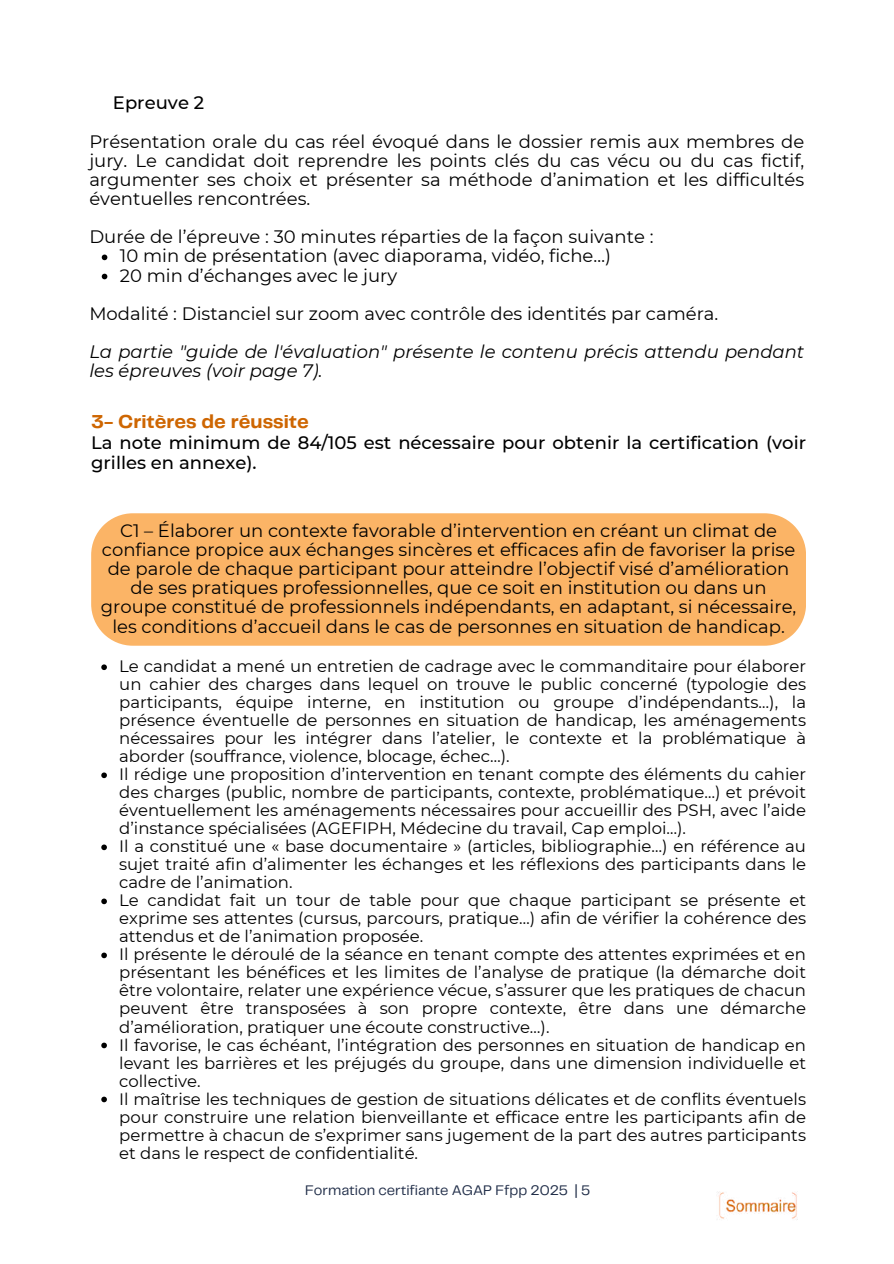
<style>
.page{position:relative;width:894px;height:1264px;background:#fff}
.page>*{position:absolute;margin:0;border:0;box-sizing:border-box;transform-origin:0 0}
.t1{font:700 19.5px "Telegraf";color:#ce6602}
.t2{font:18px/19.2px "Montserrat";color:#000;text-align:center}
.t3{font:500 18px/19.2px "Montserrat";color:#000}
.t4{font:italic 18px/19.2px "Montserrat";color:#000}
.t5{font:16.5px/18px "Montserrat";color:#000}
.t6{font:14.4px "Telegraf";color:#202d48}
</style>
<div class="page">
<div style="left:91px;top:513px;width:714px;height:132px;background:#fbb466"></div>
<svg style="left:102px;top:254px;width:5px;height:6px"></svg>
<svg style="left:102px;top:274px;width:5px;height:5px"></svg>
<svg style="left:101px;top:664px;width:6px;height:6px"></svg>
<svg style="left:101px;top:772px;width:6px;height:6px"></svg>
<svg style="left:101px;top:844px;width:6px;height:6px"></svg>
<svg style="left:101px;top:898px;width:6px;height:6px"></svg>
<svg style="left:101px;top:952px;width:6px;height:6px"></svg>
<svg style="left:101px;top:1042px;width:6px;height:6px"></svg>
<svg style="left:101px;top:1096px;width:6px;height:6px"></svg>
<img style="left:718px;top:1191px;width:80px;height:29px">
<p class="t3" style="left:113px;top:93px;width:93px">Epreuve 2</p>
<p class="t2" style="left:89px;top:132px;width:716px;text-align:justify">Présentation orale du cas réel évoqué dans le dossier remis aux membres de jury. Le candidat doit reprendre les points clés du cas vécu ou du cas fictif, argumenter ses choix et présenter sa méthode d’animation et les difficultés éventuelles rencontrées.</p>
<p class="t2" style="left:120px;top:227px;width:535px;text-align:left;text-indent:-31px">Durée de l’épreuve : 30 minutes réparties de la façon suivante :<br>10 min de présentation (avec diaporama, vidéo, fiche…)<br>20 min d’échanges avec le jury</p>
<p class="t2" style="left:89px;top:304px;width:630px">Modalité : Distanciel sur zoom avec contrôle des identités par caméra.</p>
<p class="t4" style="left:89px;top:342px;width:716px">La partie "guide de l'évaluation" présente le contenu précis attendu pendant les épreuves (voir page 7).</p>
<p class="t1" style="left:91px;top:413px;width:219px">3- Critères de réussite</p>
<p class="t3" style="left:91px;top:433px;width:716px">La note minimum de 84/105 est nécessaire pour obtenir la certification (voir grilles en annexe).</p>
<p class="t2" style="left:101px;top:521px;width:696px">C1 – Élaborer un contexte favorable d’intervention en créant un climat de confiance propice aux échanges sincères et efficaces afin de favoriser la prise de parole de chaque participant pour atteindre l’objectif visé d’amélioration de ses pratiques professionnelles, que ce soit en institution ou dans un groupe constitué de professionnels indépendants, en adaptant, si nécessaire, les conditions d’accueil dans le cas de personnes en situation de handicap.</p>
<p class="t5" style="left:119px;top:657px;width:688px">Le candidat a mené un entretien de cadrage avec le commanditaire pour élaborer un cahier des charges dans lequel on trouve le public concerné (typologie des participants, équipe interne, en institution ou groupe d’indépendants…), la présence éventuelle de personnes en situation de handicap, les aménagements nécessaires pour les intégrer dans l’atelier, le contexte et la problématique à aborder (souffrance, violence, blocage, échec…).<br>Il rédige une proposition d’intervention en tenant compte des éléments du cahier des charges (public, nombre de participants, contexte, problématique…) et prévoit éventuellement les aménagements nécessaires pour accueillir des PSH, avec l’aide d’instance spécialisées (AGEFIPH, Médecine du travail, Cap emploi…).<br>Il a constitué une « base documentaire » (articles, bibliographie…) en référence au sujet traité afin d’alimenter les échanges et les réflexions des participants dans le cadre de l’animation.<br>Le candidat fait un tour de table pour que chaque participant se présente et exprime ses attentes (cursus, parcours, pratique…) afin de vérifier la cohérence des attendus et de l’animation proposée.<br>Il présente le déroulé de la séance en tenant compte des attentes exprimées et en présentant les bénéfices et les limites de l’analyse de pratique (la démarche doit être volontaire, relater une expérience vécue, s’assurer que les pratiques de chacun peuvent être transposées à son propre contexte, être dans une démarche d’amélioration, pratiquer une écoute constructive…).<br>Il favorise, le cas échéant, l’intégration des personnes en situation de handicap en levant les barrières et les préjugés du groupe, dans une dimension individuelle et collective.<br>Il maîtrise les techniques de gestion de situations délicates et de conflits éventuels pour construire une relation bienveillante et efficace entre les participants afin de permettre à chacun de s’exprimer sans jugement de la part des autres participants et dans le respect de confidentialité.</p>
<p class="t6" style="left:305px;top:1183px;width:287px">Formation certifiante AGAP Ffpp 2025 | 5</p>
</div>
